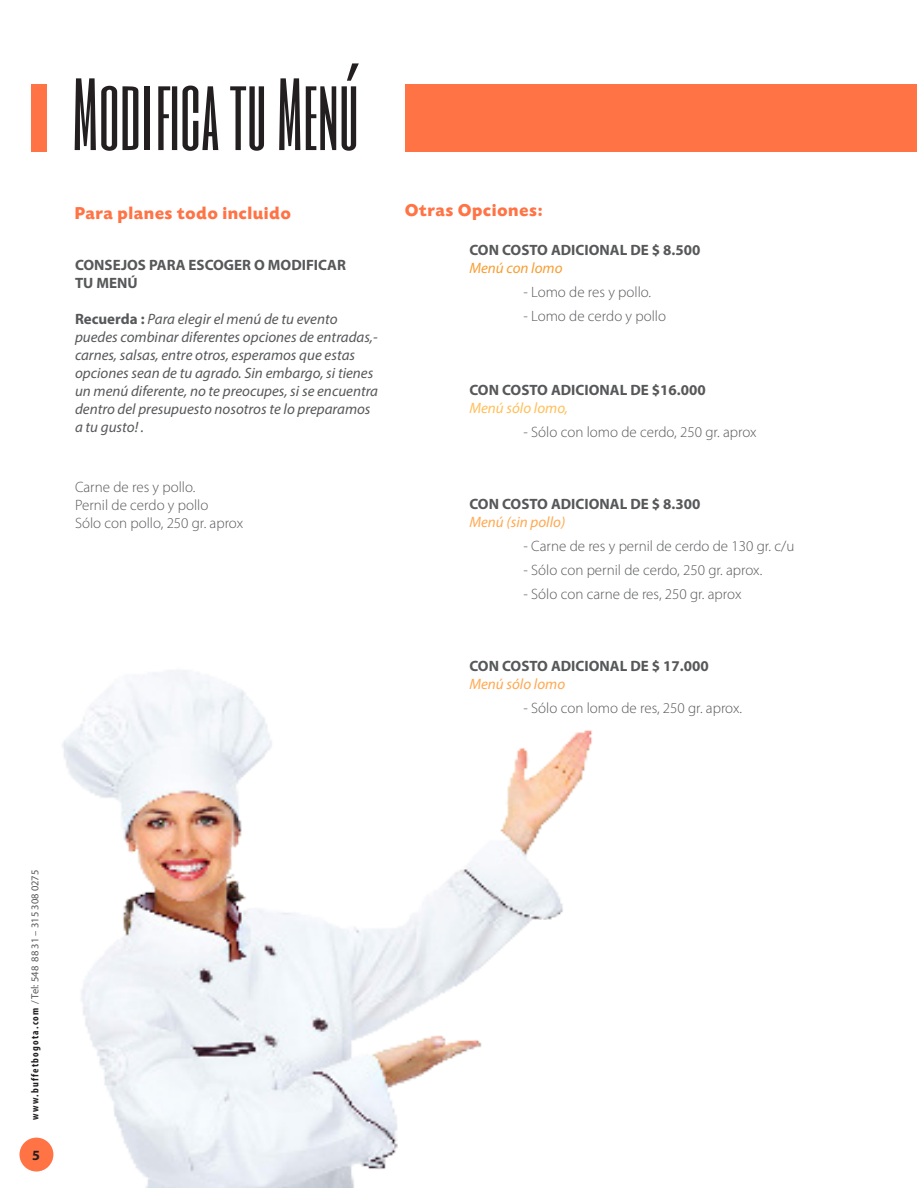
<style>
.page{position:relative;width:918px;height:1188px;background:#fff}
.page>*{position:absolute;margin:0;border:0;box-sizing:border-box;transform-origin:0 0}
.texto{font:84.9px "Six Caps";color:#231f20}
.texto-2{font:700 18px "Today SHOP";letter-spacing:.06em;color:#ff7345}
.texto-3{font:italic 15px/18px "Myriad Pro";color:#57585a}
.texto-4{font:300 15px "Myriad Pro";color:#57585a}
.texto-5{font:700 15px "Myriad Pro";color:#57585a}
.texto-6{font:italic 15px "Myriad Pro";color:#ffa84f}
.texto-7{font:italic 15px "Myriad Pro";color:#ffbf57}
.texto-8{font:italic 15px "Myriad Pro";color:#f89d31}
.t1{font:700 14.1px "Myriad Pro";color:#231f20}
.t2{font:10.5px "Myriad Pro";color:#57585a}
.s1{font-weight:700;font-style:normal}
.s2{font-weight:700;font-stretch:condensed;color:#231f20}
</style>
<div class="page">
<div style="left:19px;top:1138px;width:34px;height:34px;background:#ff7345;border-radius:50%"></div>
<div style="left:405px;top:84px;width:511px;height:68px;background:#ff7345"></div>
<div style="left:31px;top:84px;width:15px;height:68px;background:#ff7345"></div>
<img style="left:40px;top:670px;width:552px;height:518px">
<p class="texto" style="left:72px;top:55px;width:288px">Modifica tu Menú</p>
<p class="texto-2" style="left:75px;top:204px;width:217px">Para planes todo incluido</p>
<p class="texto-5" style="left:75px;top:255px;width:273px">CONSEJOS PARA ESCOGER O MODIFICAR</p>
<p class="texto-5" style="left:75px;top:273px;width:64px">TU MENÚ</p>
<p class="texto-3" style="left:75px;top:309px;width:305px"><span class="s1">Recuerda :</span> Para elegir el menú de tu evento puedes combinar diferentes opciones de entradas,- carnes, salsas, entre otros, esperamos que estas opciones sean de tu agrado. Sin embargo, si tienes un menú diferente, no te preocupes, si se encuentra dentro del presupuesto nosotros te lo preparamos a tu gusto! .</p>
<p class="texto-4" style="left:75px;top:478px;width:122px">Carne de res y pollo.</p>
<p class="texto-4" style="left:75px;top:496px;width:135px">Pernil de cerdo y pollo</p>
<p class="texto-4" style="left:75px;top:514px;width:170px">Sólo con pollo, 250 gr. aprox</p>
<p class="texto-2" style="left:405px;top:201px;width:139px">Otras Opciones:</p>
<p class="texto-5" style="left:470px;top:241px;width:232px">CON COSTO ADICIONAL DE $ 8.500</p>
<p class="texto-8" style="left:470px;top:259px;width:95px">Menú con lomo</p>
<p class="texto-4" style="left:524px;top:283px;width:129px">- Lomo de res y pollo.</p>
<p class="texto-4" style="left:524px;top:307px;width:144px">- Lomo de cerdo y pollo</p>
<p class="texto-5" style="left:470px;top:380px;width:238px">CON COSTO ADICIONAL DE $16.000</p>
<p class="texto-7" style="left:470px;top:399px;width:100px">Menú sólo lomo,</p>
<p class="texto-4" style="left:524px;top:423px;width:235px">- Sólo con lomo de cerdo, 250 gr. aprox</p>
<p class="texto-5" style="left:470px;top:494px;width:232px">CON COSTO ADICIONAL DE $ 8.300</p>
<p class="texto-6" style="left:470px;top:513px;width:97px">Menú (sin pollo)</p>
<p class="texto-4" style="left:524px;top:537px;width:272px">- Carne de res y pernil de cerdo de 130 gr. c/u</p>
<p class="texto-4" style="left:524px;top:561px;width:240px">- Sólo con pernil de cerdo, 250 gr. aprox.</p>
<p class="texto-4" style="left:524px;top:585px;width:219px">- Sólo con carne de res, 250 gr. aprox</p>
<p class="texto-5" style="left:470px;top:656px;width:241px">CON COSTO ADICIONAL DE $ 17.000</p>
<p class="texto-6" style="left:470px;top:675px;width:97px">Menú sólo lomo</p>
<p class="texto-4" style="left:524px;top:699px;width:220px">- Sólo con lomo de res, 250 gr. aprox.</p>
<p class="t2" style="left:29px;top:1120px;width:252px;rotate:-90deg"><span class="s2">www.buffetbogota.com</span> / Tel: 548 88 31 – 315 308 0275</p>
<p class="t1" style="left:32px;top:1146px;width:9px">5</p>
</div>
